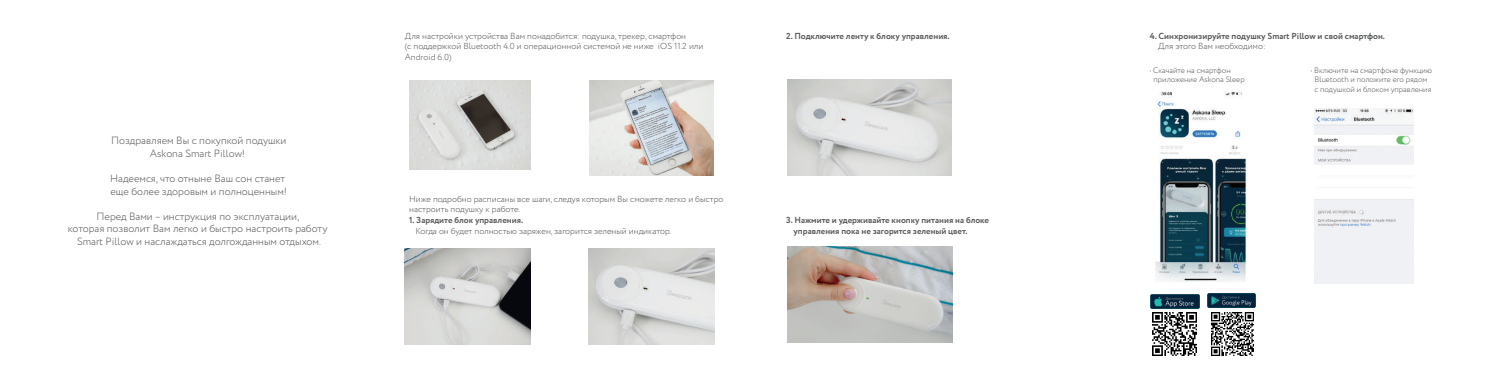
<style>
.page{position:relative;width:1499px;height:382px;background:#fff}
.page>*{position:absolute;margin:0;border:0;box-sizing:border-box;transform-origin:0 0}
.t1{font:300 10.5px/12.6px "Circe";color:#57585a;text-align:center}
.t2{font:300 8.75px/10.5px "Circe";color:#57585a}
.t3{font:700 8.75px/10.5px "Circe";color:#57585a}
.t4{font:300 7.88px/9.5px "Circe";color:#57585a}
</style>
<div class="page">
<img style="left:1314px;top:108px;width:98px;height:176px">
<img style="left:409px;top:80px;width:122px;height:89px">
<img style="left:589px;top:80px;width:124px;height:96px">
<img style="left:405px;top:249px;width:126px;height:95px">
<img style="left:588px;top:249px;width:126px;height:95px">
<img style="left:787px;top:80px;width:164px;height:95px">
<img style="left:787px;top:246px;width:165px;height:96px">
<img style="left:1155px;top:91px;width:92px;height:191px">
<img style="left:1150px;top:294px;width:49px;height:14px">
<img style="left:1207px;top:294px;width:48px;height:14px">
<img style="left:1152px;top:313px;width:43px;height:43px">
<img style="left:1211px;top:313px;width:42px;height:42px">
<p class="t1" style="left:111px;top:134px;width:177px">Поздравляем Вы с покупкой подушки<br>Askona Smart Pillow!</p>
<p class="t1" style="left:110px;top:172px;width:178px;text-align:left">Надеемся, что отныне Ваш сон станет еще более здоровым и полноценным!</p>
<p class="t1" style="left:68px;top:210px;width:261px">Перед Вами – инструкция по эксплуатации,<br>которая позволит Вам легко и быстро настроить работу<br>Smart Pillow и наслаждаться долгожданным отдыхом.</p>
<p class="t2" style="left:405px;top:31px;width:300px">Для настройки устройства Вам понадобится: подушка, трекер, смартфон<br>(с поддержкой Bluetooth 4.0 и операционной системой не ниже iOS 11.2 или<br>Android 6.0)</p>
<p class="t2" style="left:409px;top:194px;width:316px">Ниже подробно расписаны все шаги, следуя которым Вы сможете легко и быстро настроить подушку к работе.</p>
<p class="t3" style="left:409px;top:215px;width:115px">1. Зарядите блок управления.</p>
<p class="t2" style="left:415px;top:226px;width:258px">Когда он будет полностью заряжен, загорится зеленый индикатор.</p>
<p class="t3" style="left:786px;top:31px;width:165px">2. Подключите ленту к блоку управления.</p>
<p class="t3" style="left:1149px;top:31px;width:237px">4. Синхронизируйте подушку Smart Pillow и свой смартфон.</p>
<p class="t2" style="left:1157px;top:41px;width:109px">Для этого Вам необходимо:</p>
<p class="t4" style="left:1153px;top:66px;width:93px;text-indent:-4px">• Скачайте на смартфон приложение Askona Sleep</p>
<p class="t4" style="left:1310px;top:66px;width:123px;text-align:center">• Включите на смартфоне функцию<br>Bluetooth и положите его рядом<br>с подушкой и блоком управления</p>
<p class="t3" style="left:793px;top:215px;width:197px;text-indent:-7px">3. Нажмите и удерживайте кнопку питания на блоке управления пока не загорится зеленый цвет.</p>
</div>
